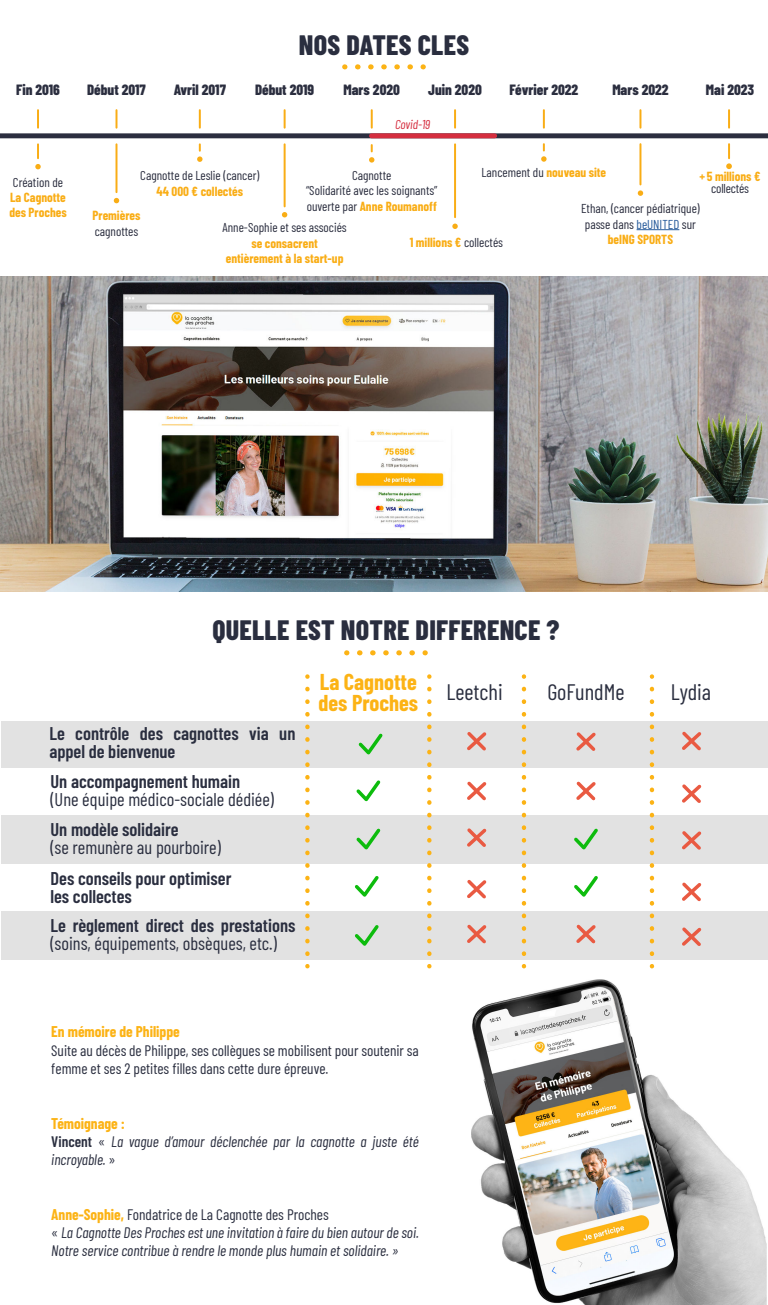
<style>
.page{position:relative;width:768px;height:1305px;background:#fff}
.page>*{position:absolute;margin:0;border:0;box-sizing:border-box;transform-origin:0 0}
.t1{font:800 28px "Barlow Condensed";letter-spacing:.01em;color:#2a2e3f}
.t2{font:700 22.4px/20.4px "Barlow Condensed";color:#fcb315}
.t3{font:22.4px "Barlow Condensed";color:#2a2e3f}
.t4{font:600 18.4px/17.6px "Barlow Condensed";color:#2a2e3f}
.t5{font:18.4px "Barlow Condensed";color:#2a2e3f}
.t6{font:italic 15.2px/18.2px "Barlow Condensed";color:#2a2e3f}
.t7{font:15.2px/18.2px "Barlow Condensed";color:#2a2e3f}
.t8{font:700 15.2px "Barlow Condensed";color:#fcb315}
.t9{font:800 14.88px "Barlow Condensed";color:#2b2e3f}
.t10{font:12.88px/15.5px "Barlow Condensed";color:#2b2e3f;text-align:center}
.t11{font:700 12.88px/15.5px "Barlow Condensed";color:#f9ad15}
.t12{font:italic 12.88px "Barlow Condensed";color:#d52e3f}
.s1{font-weight:700;color:#f9ad15}
.s2{color:#275b9b}
.s3{font-weight:400;color:#2b2e3f}
.s4{font-weight:700;font-style:normal;color:#fcb315}
.s5{font-weight:600;font-style:normal}
.s6{font-style:normal}
</style>
<div class="page">
<svg style="left:35px;top:164px;width:6px;height:5px"></svg>
<svg style="left:369px;top:157px;width:5px;height:6px"></svg>
<svg style="left:638px;top:190px;width:5px;height:6px"></svg>
<svg style="left:452px;top:224px;width:6px;height:5px"></svg>
<svg style="left:282px;top:212px;width:5px;height:5px"></svg>
<svg style="left:114px;top:198px;width:5px;height:5px"></svg>
<div style="left:0;top:133px;width:768px;height:5px;background:#2b2e3f"></div>
<div style="left:372px;top:133px;width:123px;height:5px;background:#d52e3f"></div>
<svg style="left:37px;top:110px;width:2px;height:18px"></svg>
<svg style="left:116px;top:110px;width:1px;height:18px"></svg>
<svg style="left:199px;top:110px;width:2px;height:18px"></svg>
<svg style="left:284px;top:110px;width:2px;height:18px"></svg>
<svg style="left:371px;top:110px;width:2px;height:18px"></svg>
<svg style="left:454px;top:110px;width:2px;height:18px"></svg>
<svg style="left:543px;top:110px;width:2px;height:18px"></svg>
<svg style="left:639px;top:110px;width:2px;height:18px"></svg>
<svg style="left:728px;top:110px;width:2px;height:18px"></svg>
<svg style="left:37px;top:144px;width:2px;height:14px"></svg>
<svg style="left:197px;top:144px;width:6px;height:18px"></svg>
<svg style="left:371px;top:145px;width:2px;height:6px"></svg>
<svg style="left:541px;top:144px;width:6px;height:18px"></svg>
<hr style="left:639px;top:144px;width:2px;height:40px;background:#f9ad15">
<hr style="left:454px;top:144px;width:2px;height:73px;background:#f9ad15">
<hr style="left:284px;top:144px;width:2px;height:62px;background:#f9ad15">
<hr style="left:116px;top:144px;width:1px;height:48px;background:#f9ad15">
<hr style="left:637px;top:229px;width:42px;height:1px;background:#275b9b">
<svg style="left:726px;top:144px;width:6px;height:25px"></svg>
<svg style="left:345px;top:64px;width:65px;height:5px"></svg>
<div style="left:1px;top:721px;width:767px;height:46px;background:#e2e2e2"></div>
<div style="left:1px;top:815px;width:767px;height:48px;background:#e2e2e2"></div>
<div style="left:1px;top:911px;width:767px;height:49px;background:#e2e2e2"></div>
<svg style="left:467px;top:732px;width:20px;height:19px"></svg>
<svg style="left:467px;top:781px;width:20px;height:20px"></svg>
<svg style="left:576px;top:781px;width:20px;height:20px"></svg>
<svg style="left:682px;top:784px;width:20px;height:19px"></svg>
<svg style="left:467px;top:828px;width:20px;height:19px"></svg>
<svg style="left:682px;top:831px;width:20px;height:19px"></svg>
<svg style="left:467px;top:880px;width:20px;height:19px"></svg>
<svg style="left:682px;top:882px;width:20px;height:20px"></svg>
<svg style="left:467px;top:924px;width:20px;height:20px"></svg>
<svg style="left:576px;top:924px;width:20px;height:20px"></svg>
<svg style="left:682px;top:927px;width:20px;height:19px"></svg>
<svg style="left:576px;top:732px;width:20px;height:19px"></svg>
<svg style="left:682px;top:731px;width:20px;height:20px"></svg>
<svg style="left:427px;top:689px;width:5px;height:267px"></svg>
<svg style="left:305px;top:689px;width:5px;height:267px"></svg>
<svg style="left:522px;top:689px;width:4px;height:267px"></svg>
<svg style="left:650px;top:689px;width:4px;height:267px"></svg>
<svg style="left:347px;top:650px;width:65px;height:5px"></svg>
<svg style="left:356px;top:780px;width:25px;height:22px"></svg>
<svg style="left:358px;top:733px;width:25px;height:22px"></svg>
<svg style="left:356px;top:828px;width:25px;height:22px"></svg>
<svg style="left:574px;top:828px;width:24px;height:22px"></svg>
<svg style="left:574px;top:876px;width:24px;height:21px"></svg>
<svg style="left:355px;top:876px;width:24px;height:21px"></svg>
<svg style="left:355px;top:925px;width:24px;height:21px"></svg>
<img style="left:472px;top:980px;width:295px;height:325px">
<img style="left:0;top:277px;width:768px;height:314px">
<h1 class="t1" style="left:299px;top:34px;width:172px">NOS DATES CLES</h1>
<p class="t9" style="left:16px;top:84px;width:45px">Fin 2016</p>
<p class="t9" style="left:87px;top:84px;width:60px">Début 2017</p>
<p class="t9" style="left:174px;top:84px;width:54px">Avril 2017</p>
<p class="t9" style="left:255px;top:84px;width:61px">Début 2019</p>
<p class="t9" style="left:344px;top:84px;width:58px">Mars 2020</p>
<p class="t9" style="left:428px;top:84px;width:55px">Juin 2020</p>
<p class="t9" style="left:509px;top:84px;width:70px">Février 2022</p>
<p class="t9" style="left:612px;top:84px;width:58px">Mars 2022</p>
<p class="t9" style="left:706px;top:84px;width:50px">Mai 2023</p>
<p class="t10" style="left:13px;top:175px;width:52px">Création de</p>
<p class="t11" style="left:9px;top:191px;width:59px">La Cagnotte des Proches</p>
<p class="t12" style="left:395px;top:120px;width:37px">Covid-19</p>
<p class="t10" style="left:482px;top:166px;width:126px">Lancement du <span class="s1">nouveau site</span></p>
<p class="t10" style="left:581px;top:202px;width:120px">Ethan, (cancer pédiatrique) passe dans <span class="s2">beUNITED</span> sur <span class="s1">beING SPORTS</span></p>
<p class="t10" style="left:140px;top:169px;width:121px">Cagnotte de Leslie (cancer)</p>
<p class="t11" style="left:157px;top:184px;width:88px">44 000 € collectés</p>
<p class="t10" style="left:223px;top:221px;width:126px">Anne-Sophie et ses associés</p>
<p class="t11" style="left:226px;top:236px;width:119px;text-align:center">se consacrent entièrement à la start-up</p>
<p class="t10" style="left:306px;top:169px;width:133px">Cagnotte<br>“Solidarité avec les soignants” ouverte par <span class="s1">Anne Roumanoff</span></p>
<p class="t11" style="left:410px;top:236px;width:95px">1 millions € <span class="s3">collectés</span></p>
<p class="t11" style="left:700px;top:170px;width:62px">+ 5 millions €</p>
<p class="t10" style="left:711px;top:182px;width:39px">collectés</p>
<p class="t11" style="left:93px;top:209px;width:49px">Premières</p>
<p class="t10" style="left:95px;top:225px;width:45px">cagnottes</p>
<h1 class="t1" style="left:213px;top:620px;width:348px">QUELLE EST NOTRE DIFFERENCE ?</h1>
<h2 class="t2" style="left:319px;top:674px;width:101px">La Cagnotte des Proches</h2>
<h2 class="t3" style="left:447px;top:683px;width:58px">Leetchi</h2>
<h2 class="t3" style="left:547px;top:683px;width:79px">GoFundMe</h2>
<h2 class="t3" style="left:671px;top:683px;width:42px">Lydia</h2>
<p class="t4" style="left:49px;top:724px;width:248px">Le contrôle des cagnottes via un appel de bienvenue</p>
<p class="t4" style="left:51px;top:771px;width:191px">Un accompagnement humain</p>
<p class="t5" style="left:51px;top:792px;width:225px">(Une équipe médico-sociale dédiée)</p>
<p class="t4" style="left:51px;top:820px;width:130px">Un modèle solidaire</p>
<p class="t5" style="left:51px;top:840px;width:172px">(se remunère au pourboire)</p>
<p class="t4" style="left:51px;top:869px;width:182px">Des conseils pour optimiser les collectes</p>
<p class="t4" style="left:51px;top:916px;width:246px">Le règlement direct des prestations</p>
<p class="t5" style="left:51px;top:936px;width:228px">(soins, équipements, obsèques, etc.)</p>
<p class="t8" style="left:51px;top:1026px;width:130px">En mémoire de Philippe</p>
<p class="t7" style="left:51px;top:1042px;width:369px">Suite au décès de Philippe, ses collègues se mobilisent pour soutenir sa femme et ses 2 petites filles dans cette dure épreuve.</p>
<p class="t6" style="left:51px;top:1115px;width:369px"><span class="s4">Témoignage :<br></span><span class="s5">Vincent</span> <span class="s6">«</span> La vague d’amour déclenchée par la cagnotte a juste été incroyable. <span class="s6">»</span></p>
<p class="t6" style="left:51px;top:1206px;width:369px"><span class="s4">Anne-Sophie,</span> <span class="s6">Fondatrice de La Cagnotte des Proches<br>«</span> La Cagnotte Des Proches est une invitation à faire du bien autour de soi.<br>Notre service contribue à rendre le monde plus humain et solidaire. »</p>
</div>
